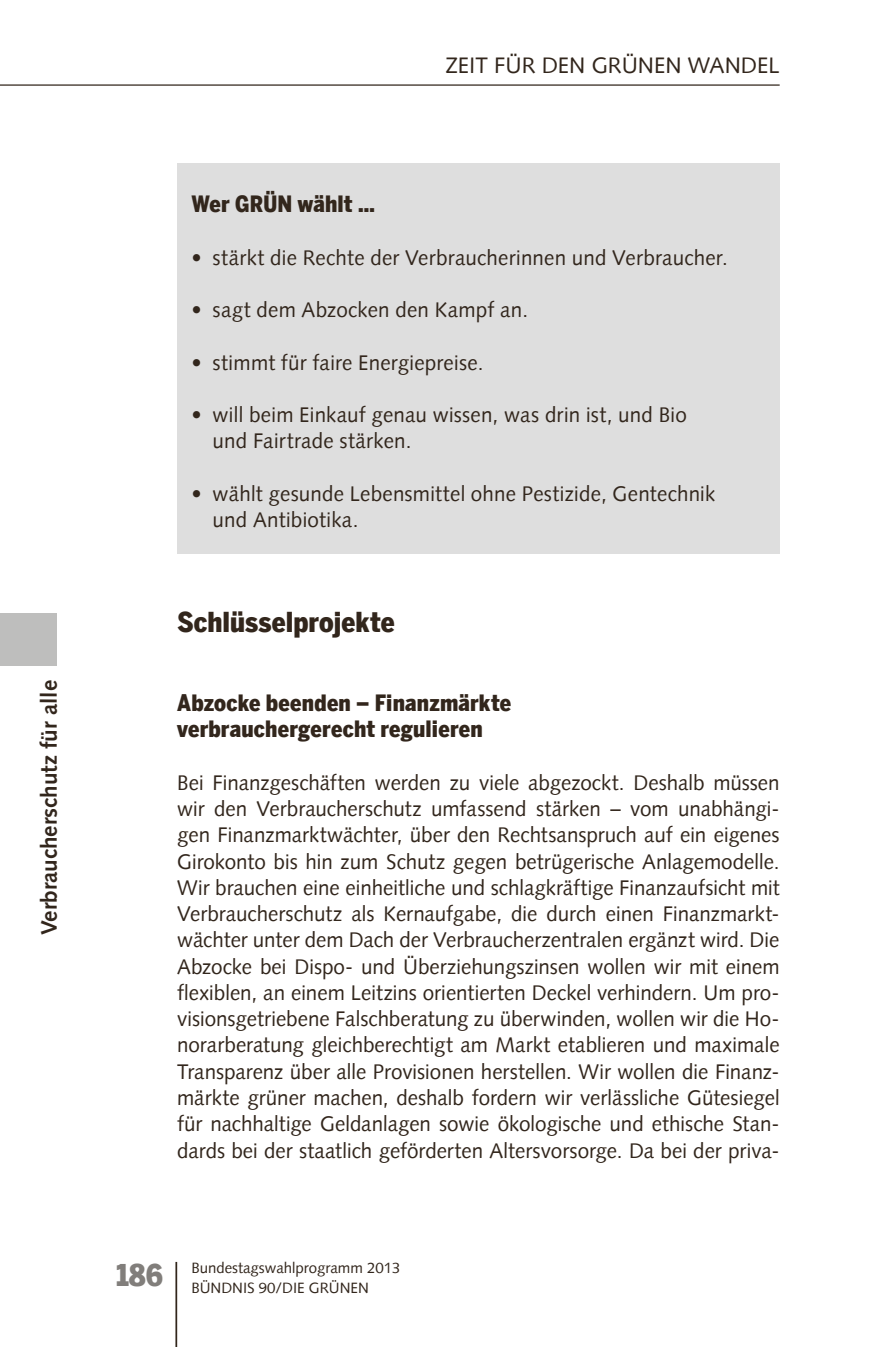
<style>
.page{position:relative;width:886px;height:1347px;background:#fff}
.page>*{position:absolute;margin:0;border:0;box-sizing:border-box;transform-origin:0 0}
.t1{font:900 30px "Benton Sans Cond";color:#817e7b}
.t2{font:900 27.5px "Benton Sans Cond";color:#32261c}
.t3{font:900 22.5px/26.2px "Benton Sans Cond";letter-spacing:.01em;color:#32261c}
.t4{font:700 22.5px "Gruene Syntax";color:#32261c}
.t5{font:22.5px "Gruene Syntax";color:#32261c}
.t6{font:21.25px/26.2px "Gruene Syntax";letter-spacing:.01em;color:#32261c}
.t7{font:15px/20px "Gruene Syntax";color:#32261c}
</style>
<div class="page">
<div style="left:0;top:613px;width:57px;height:53px;background:#bebebd"></div>
<div style="left:177px;top:163px;width:603px;height:390px;background:#dedede"></div>
<hr style="left:175px;top:1261px;width:2px;height:85px;background:#32261c">
<hr style="left:0;top:84px;width:780px;height:2px;background:#32261c">
<p class="t4" style="left:36px;top:935px;width:256px;rotate:-90deg">Verbraucherschutz für alle</p>
<p class="t5" style="left:445px;top:52px;width:336px">Zeit für den grünen Wandel</p>
<p class="t3" style="left:191px;top:191px;width:185px">Wer GRÜN wählt …</p>
<p class="t6" style="left:191px;top:244px;width:538px">• stärkt die Rechte der Verbraucherinnen und Verbraucher.</p>
<p class="t6" style="left:191px;top:297px;width:338px">• sagt dem Abzocken den Kampf an.</p>
<p class="t6" style="left:191px;top:349px;width:294px">• stimmt für faire Energiepreise.</p>
<p class="t6" style="left:213px;top:402px;width:476px;text-indent:-21px">• will beim Einkauf genau wissen, was drin ist, und Bio und Fairtrade stärken.</p>
<p class="t6" style="left:213px;top:480px;width:504px;text-indent:-21px">• wählt gesunde Lebensmittel ohne Pestizide, Gentechnik und Antibiotika.</p>
<p class="t2" style="left:177px;top:606px;width:219px">Schlüsselprojekte</p>
<p class="t3" style="left:177px;top:689px;width:336px">Abzocke beenden – Finanzmärkte verbrauchergerecht regulieren</p>
<p class="t6" style="left:177px;top:769px;width:604px;text-align:justify">Bei Finanzgeschäften werden zu viele abgezockt. Deshalb müssen wir den Verbraucherschutz umfassend stärken – vom unabhängi&shy;gen Finanzmarktwächter, über den Rechtsanspruch auf ein eigenes Girokonto bis hin zum Schutz gegen betrügerische Anlagemodelle.<br>Wir brauchen eine einheitliche und schlagkräftige Finanzaufsicht mit Verbraucherschutz als Kernaufgabe, die durch einen Finanzmarkt&shy;wächter unter dem Dach der Verbraucherzentralen ergänzt wird. Die Abzocke bei Dispo- und Überziehungszinsen wollen wir mit einem flexiblen, an einem Leitzins orientierten Deckel verhindern. Um pro&shy;visionsgetriebene Falschberatung zu überwinden, wollen wir die Ho&shy;norarberatung gleichberechtigt am Markt etablieren und maximale Transparenz über alle Provisionen herstellen. Wir wollen die Finanz&shy;märkte grüner machen, deshalb fordern wir verlässliche Gütesiegel für nachhaltige Geldanlagen sowie ökologische und ethische Stan&shy;dards bei der staatlich geförderten Altersvorsorge. Da bei der priva-</p>
<h1 class="t1" style="left:116px;top:1256px;width:48px">186</h1>
<p class="t7" style="left:191px;top:1258px;width:211px">Bundestagswahlprogramm 2013<br>BÜNDNI</p>
<p class="t7" style="left:247px;top:1277px;width:43px">S 90/DIE</p>
<p class="t7" style="left:309px;top:1277px;width:11px">GRÜNEN</p>
</div>
